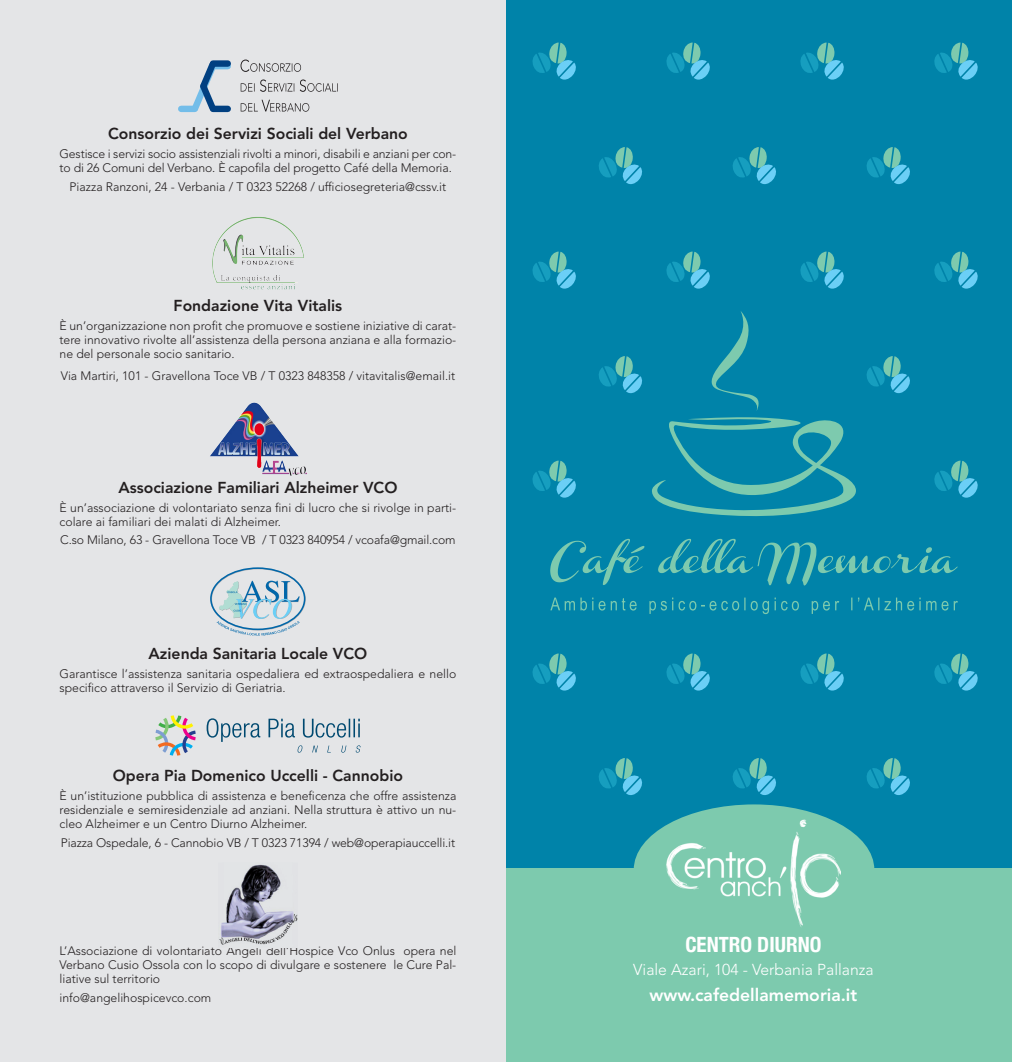
<style>
.page{position:relative;width:1012px;height:1062px;background:#fff}
.page>*{position:absolute;margin:0;border:0;box-sizing:border-box;transform-origin:0 0}
.t1{font:700 condensed 21px "Helvetica Neue";color:#fff}
.t2{font:800 17.5px "Avenir LT Std";color:#fff}
.t3{font:800 15.75px "Avenir LT Std";color:#231f20}
.t4{font:300 15.75px "Avenir LT Std";color:#fff}
.t5{font:300 12.25px/14px "Avenir LT Std";color:#231f20}
</style>
<div class="page">
<div style="left:506px;top:0;width:506px;height:1062px;background:#0083a9"></div>
<svg style="left:733px;top:758px;width:43px;height:37px"></svg>
<div style="left:506px;top:868px;width:506px;height:194px;background:#7dcaae"></div>
<div style="left:634px;top:804px;width:240px;height:131px;background:#7dcaae;border-radius:50%"></div>
<div style="left:0;top:0;width:506px;height:1062px;background:#e4e5e7"></div>
<div style="left:213px;top:63px;width:15px;height:6px;background:#73bde9"></div>
<div style="left:181px;top:106px;width:14px;height:6px;background:#73bde9"></div>
<div style="left:213px;top:106px;width:15px;height:6px;background:#014081"></div>
<div style="left:213px;top:60px;width:15px;height:7px;background:#014081"></div>
<svg style="left:187px;top:60px;width:34px;height:53px"></svg>
<svg style="left:241px;top:100px;width:68px;height:12px"></svg>
<svg style="left:241px;top:79px;width:97px;height:13px"></svg>
<svg style="left:241px;top:60px;width:60px;height:12px"></svg>
<img style="left:212px;top:217px;width:92px;height:73px">
<img style="left:210px;top:402px;width:97px;height:74px">
<div style="left:210px;top:567px;width:95px;height:63px;border:2px solid #0067aa;border-radius:50%"></div>
<svg style="left:217px;top:580px;width:83px;height:55px"></svg>
<img style="left:663px;top:811px;width:178px;height:116px">
<svg style="left:652px;top:311px;width:204px;height:206px"></svg>
<svg style="left:550px;top:539px;width:408px;height:46px"></svg>
<svg style="left:550px;top:597px;width:408px;height:17px"></svg>
<svg style="left:532px;top:43px;width:44px;height:37px"></svg>
<svg style="left:666px;top:43px;width:44px;height:37px"></svg>
<svg style="left:800px;top:43px;width:44px;height:37px"></svg>
<svg style="left:934px;top:43px;width:44px;height:37px"></svg>
<svg style="left:599px;top:147px;width:43px;height:38px"></svg>
<svg style="left:733px;top:147px;width:43px;height:38px"></svg>
<svg style="left:867px;top:147px;width:43px;height:38px"></svg>
<svg style="left:599px;top:356px;width:43px;height:38px"></svg>
<svg style="left:532px;top:460px;width:44px;height:38px"></svg>
<svg style="left:599px;top:758px;width:43px;height:37px"></svg>
<svg style="left:867px;top:758px;width:43px;height:37px"></svg>
<svg style="left:934px;top:460px;width:44px;height:38px"></svg>
<svg style="left:867px;top:356px;width:43px;height:38px"></svg>
<svg style="left:532px;top:251px;width:44px;height:38px"></svg>
<svg style="left:666px;top:251px;width:44px;height:38px"></svg>
<svg style="left:800px;top:251px;width:44px;height:38px"></svg>
<svg style="left:934px;top:251px;width:44px;height:38px"></svg>
<svg style="left:532px;top:653px;width:44px;height:38px"></svg>
<svg style="left:666px;top:653px;width:44px;height:38px"></svg>
<svg style="left:800px;top:653px;width:44px;height:38px"></svg>
<svg style="left:934px;top:653px;width:44px;height:38px"></svg>
<svg style="left:155px;top:715px;width:41px;height:40px"></svg>
<svg style="left:207px;top:718px;width:154px;height:34px"></svg>
<img style="left:219px;top:864px;width:78px;height:81px">
<p class="t3" style="left:108px;top:124px;width:301px">Consorzio dei Servizi Sociali del Verbano</p>
<p class="t5" style="left:60px;top:147px;width:398px">Gestisce i servizi socio assistenziali rivolti a minori, disabili e anziani per con&shy;to di 26 Comuni del Verbano. È capofila del progetto Café della Memoria.</p>
<p class="t5" style="left:70px;top:180px;width:378px">Piazza Ranzoni, 24 - Verbania / T 0323 52268 / ufficiosegreteria@cssv.it</p>
<p class="t3" style="left:174px;top:296px;width:170px">Fondazione Vita Vitalis</p>
<p class="t5" style="left:60px;top:319px;width:398px;text-align:justify">È un’organizzazione non profit che promuove e sostiene iniziative di carat&shy;tere innovativo rivolte all’assistenza della persona anziana e alla formazio&shy;ne del personale socio sanitario.</p>
<p class="t5" style="left:61px;top:369px;width:396px">Via Martiri, 101 - Gravellona Toce VB / T 0323 848358 / vitavitalis@email.it</p>
<p class="t3" style="left:118px;top:478px;width:281px">Associazione Familiari Alzheimer VCO</p>
<p class="t5" style="left:60px;top:500px;width:398px">È un’associazione di volontariato senza fini di lucro che si rivolge in parti&shy;colare ai familiari dei malati di Alzheimer.</p>
<p class="t5" style="left:60px;top:533px;width:397px">C.so Milano, 63 - Gravellona Toce VB / T 0323 840954 / vcoafa@gmail.com</p>
<p class="t3" style="left:149px;top:644px;width:220px">Azienda Sanitaria Locale VCO</p>
<p class="t5" style="left:60px;top:666px;width:398px">Garantisce l’assistenza sanitaria ospedaliera ed extraospedaliera e nello specifico attraverso il Servizio di Geriatria.</p>
<p class="t3" style="left:113px;top:766px;width:292px">Opera Pia Domenico Uccelli - Cannobio</p>
<p class="t5" style="left:60px;top:789px;width:398px;text-align:justify">È un’istituzione pubblica di assistenza e beneficenza che offre assistenza residenziale e semiresidenziale ad anziani. Nella struttura è attivo un nu&shy;cleo Alzheimer e un Centro Diurno Alzheimer.</p>
<p class="t5" style="left:61px;top:836px;width:396px">Piazza Ospedale, 6 - Cannobio VB / T 0323 71394 / web@operapiauccelli.it</p>
<p class="t5" style="left:60px;top:944px;width:398px;text-align:justify">L’Associazione di volontariato Angeli dell’Hospice Vco Onlus opera nel Verbano Cusio Ossola con lo scopo di divulgare e sostenere le Cure Pal&shy;liative sul territorio</p>
<p class="t5" style="left:60px;top:991px;width:153px">info@angelihospicevco.com</p>
<p class="t1" style="left:685px;top:931px;width:138px">CENTRO DIURNO</p>
<p class="t4" style="left:633px;top:960px;width:242px">Viale Azari, 104 - Verbania Pallanza</p>
<p class="t2" style="left:650px;top:985px;width:209px">www.cafedellamemoria.it</p>
</div>
